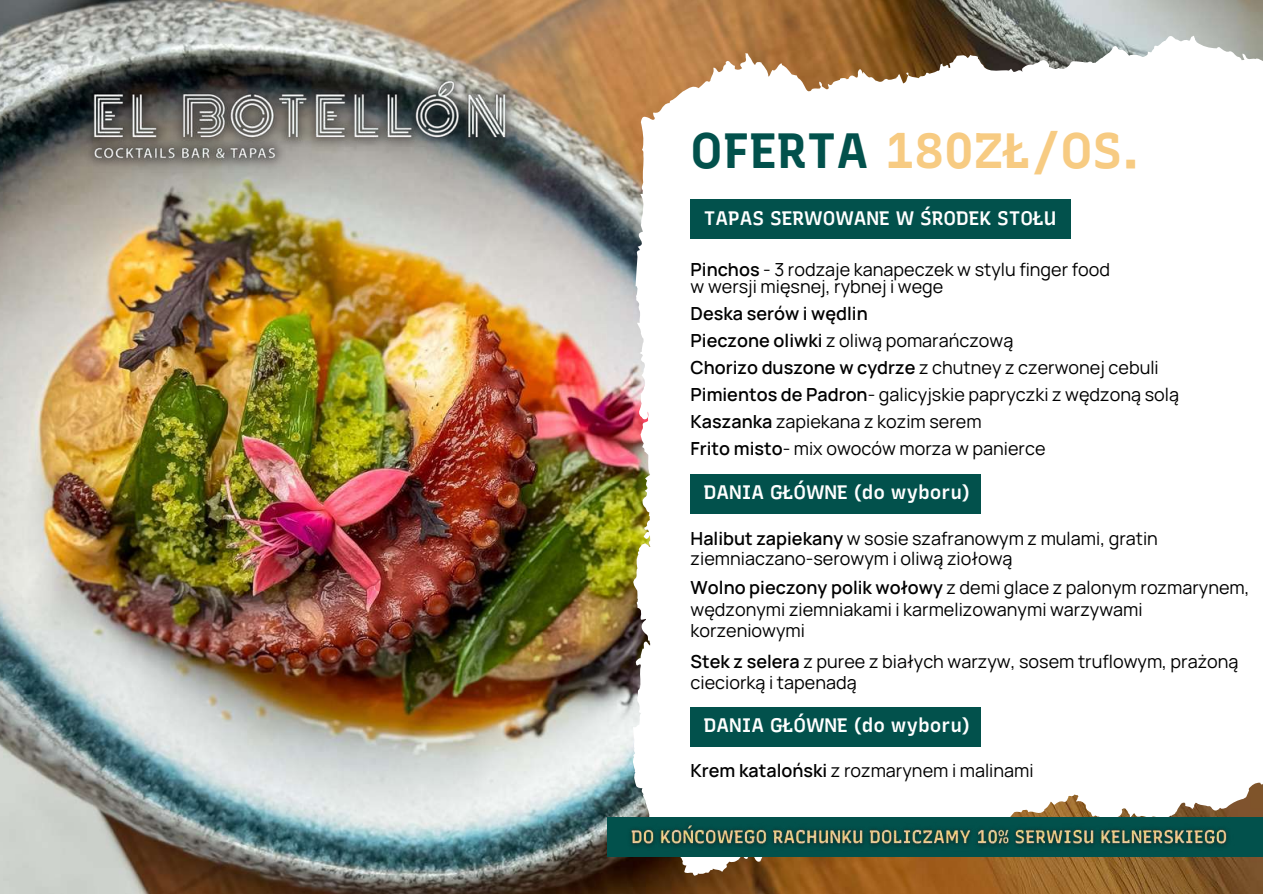
<style>
.page{position:relative;width:1263px;height:894px;background:#fff}
.page>*{position:absolute;margin:0;border:0;box-sizing:border-box;transform-origin:0 0}
.t1{font:700 49.5px "Recursive";color:#f7cb82}
.t2{font:600 19.5px "Recursive";color:#fff}
.t3{font:18px/27px "Manrope";color:#000}
.s1{color:#02514c}
.s2{font-weight:600}
</style>
<div class="page">
<img style="left:0;top:0;width:1262px;height:893px">
<svg style="left:631px;top:35px;width:632px;height:826px"></svg>
<div style="left:691px;top:199px;width:380px;height:40px;background:#02514c"></div>
<div style="left:607px;top:817px;width:656px;height:40px;background:#02514c"></div>
<img style="left:62px;top:66px;width:476px;height:110px">
<div style="left:691px;top:474px;width:290px;height:40px;background:#02514c"></div>
<div style="left:691px;top:706px;width:290px;height:40px;background:#02514c"></div>
<img style="left:624px;top:816px;width:610px;height:30px">
<h1 class="t1" style="left:691px;top:121px;width:450px"><span class="s1">OFERTA</span> 180ZŁ/OS.</h1>
<p class="t2" style="left:704px;top:206px;width:354px">TAPAS SERWOWANE W ŚRODEK STOŁU</p>
<p class="t3" style="left:691px;top:261px;width:421px;line-height:16.8px"><span class="s2">Pinchos</span> - 3 rodzaje kanapeczek w stylu finger food w wersji mięsnej, rybnej i wege</p>
<p class="t3" style="left:691px;top:299px;width:490px"><span class="s2">Deska serów i wędlin<br>Pieczone oliwki</span> z oliwą pomarańczową<br><span class="s2">Chorizo duszone w cydrze</span> z chutney z czerwonej cebuli <span class="s2">Pimientos de Padron</span>- galicyjskie papryczki z wędzoną solą <span class="s2">Kaszanka</span> zapiekana z kozim serem<br><span class="s2">Frito misto</span>- mix owoców morza w panierce</p>
<p class="t2" style="left:704px;top:480px;width:268px">DANIA GŁÓWNE (do wyboru)</p>
<p class="t3" style="left:691px;top:527px;width:469px;line-height:20.2px"><span class="s2">Halibut zapiekany</span> w sosie szafranowym z mulami, gratin ziemniaczano-serowym i oliwą ziołową</p>
<p class="t3" style="left:691px;top:576px;width:561px;line-height:21.3px"><span class="s2">Wolno pieczony polik wołowy</span> z demi glace z palonym rozmarynem, wędzonymi ziemniakami i karmelizowanymi warzywami korzeniowymi</p>
<p class="t3" style="left:691px;top:649px;width:549px;line-height:21.3px"><span class="s2">Stek z selera</span> z puree z białych warzyw, sosem truflowym, prażoną cieciorką i tapenadą</p>
<p class="t2" style="left:704px;top:713px;width:268px">DANIA GŁÓWNE (do wyboru)</p>
<p class="t3" style="left:691px;top:755px;width:345px"><span class="s2">Krem kataloński</span> z rozmarynem i malinami</p>
</div>
